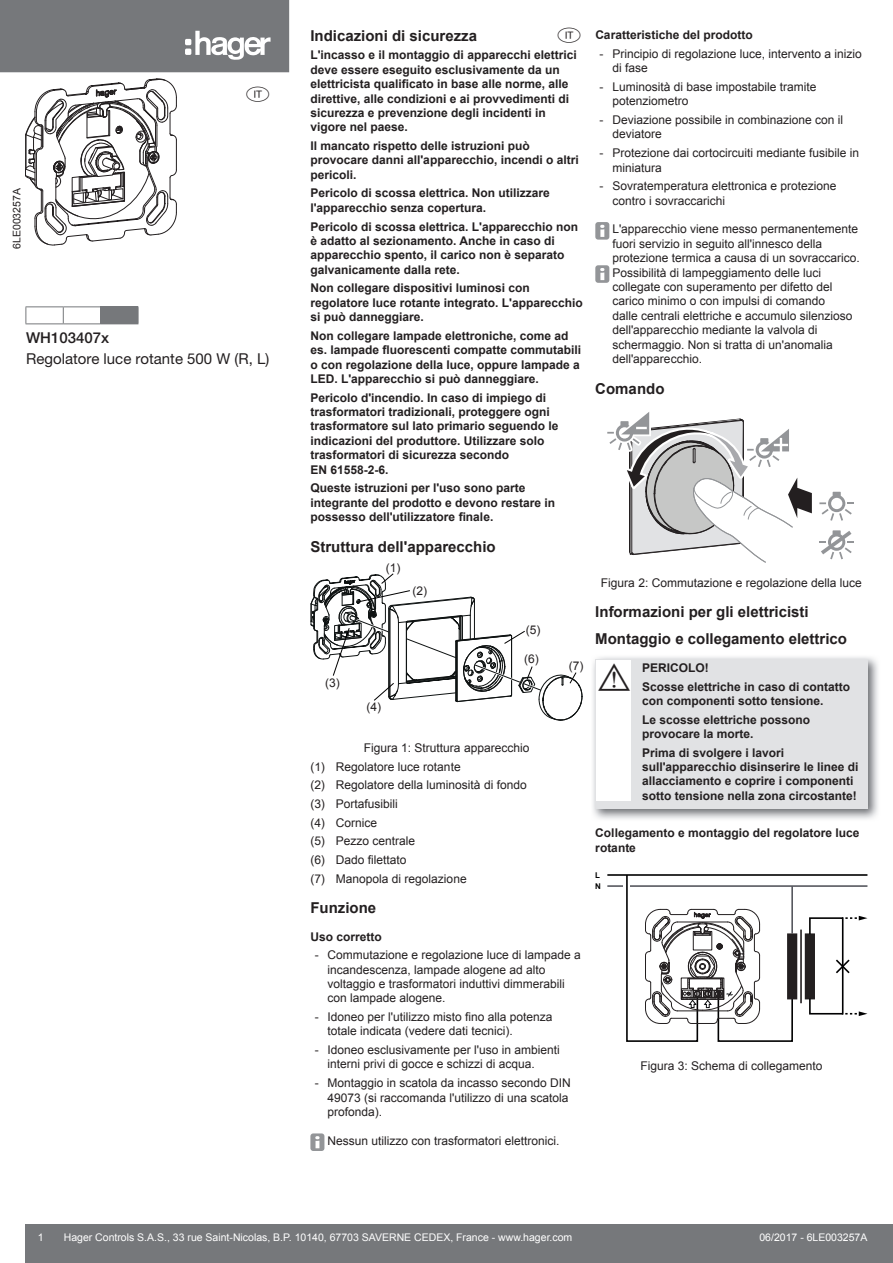
<style>
.page{position:relative;width:893px;height:1263px;background:#fff}
.page>*{position:absolute;margin:0;border:0;box-sizing:border-box;transform-origin:0 0}
.t1{font:27px "Hager";color:#231f20}
.t2{font:16.5px "Hager Pays";color:#231f20}
.t3{font:700 15px/26.5px "Arial";color:#231f20}
.t4{font:15px "Helvetica Neue LT Pro";color:#231f20}
.t5{font:500 15px "Helvetica Neue LT Pro";color:#231f20}
.t6{font:700 12px/14.4px "Arial";color:#231f20}
.t7{font:12px/14.4px "Arial";color:#231f20}
.t8{font:10.5px "Arial";color:#fff}
.t9{font:10.5px "Arial";color:#231f20}
.t10{font:700 7.95px/11.1px "Arial";color:#000001}
.s1{font-family:"Arial Unicode MS"}
</style>
<div class="page">
<div style="left:101px;top:307px;width:37px;height:17px;background:#76787b"></div>
<svg style="left:63px;top:307px;width:1px;height:16px"></svg>
<svg style="left:100px;top:307px;width:1px;height:16px"></svg>
<hr style="left:26px;top:306px;width:37px;height:1px;background:#76787b">
<svg style="left:26px;top:307px;width:1px;height:16px"></svg>
<hr style="left:63px;top:306px;width:38px;height:1px;background:#76787b">
<hr style="left:101px;top:306px;width:37px;height:1px;background:#76787b">
<svg style="left:138px;top:307px;width:1px;height:16px"></svg>
<hr style="left:26px;top:323px;width:37px;height:1px;background:#76787b">
<hr style="left:63px;top:323px;width:38px;height:1px;background:#76787b">
<div style="left:26px;top:1225px;width:867px;height:38px;background:#76787b"></div>
<div style="left:0;top:0;width:289px;height:72px;background:#76787b"></div>
<svg style="left:185px;top:31px;width:86px;height:29px"></svg>
<svg style="left:26px;top:79px;width:151px;height:166px"></svg>
<svg style="left:310px;top:574px;width:273px;height:147px"></svg>
<div style="left:310px;top:1133px;width:14px;height:18px;background:#939598;border-radius:3px"></div>
<svg style="left:315px;top:1136px;width:5px;height:12px"></svg>
<div style="left:595px;top:222px;width:14px;height:18px;background:#939598;border-radius:3px"></div>
<svg style="left:600px;top:225px;width:4px;height:12px"></svg>
<div style="left:595px;top:265px;width:14px;height:18px;background:#939598;border-radius:3px"></div>
<svg style="left:600px;top:268px;width:4px;height:12px"></svg>
<svg style="left:607px;top:412px;width:247px;height:151px"></svg>
<img style="left:593px;top:657px;width:285px;height:162px">
<div style="left:595px;top:659px;width:272px;height:149px;background:#e1e2e4"></div>
<div style="left:596px;top:660px;width:35px;height:140px;background:#fff"></div>
<hr style="left:607px;top:874px;width:260px;height:2px;background:#000001">
<hr style="left:607px;top:885px;width:260px;height:2px;background:#57585f">
<svg style="left:624px;top:874px;width:170px;height:168px"></svg>
<div style="left:788px;top:934px;width:8px;height:64px;background:#231f20"></div>
<div style="left:787px;top:933px;width:10px;height:66px;border:2px solid #231f20"></div>
<div style="left:805px;top:933px;width:10px;height:66px;border:2px solid #231f20"></div>
<hr style="left:800px;top:929px;width:2px;height:74px;background:#231f20">
<svg style="left:808px;top:916px;width:59px;height:100px"></svg>
<p class="t9" style="left:10px;top:249px;width:62px;rotate:-90deg">6LE003257A</p>
<h2 class="t2" style="left:247px;top:86px;width:26px">y</h2>
<p class="t5" style="left:26px;top:329px;width:85px">WH103407x</p>
<p class="t4" style="left:26px;top:350px;width:245px">Regolatore luce rotante 500 W (R, L)</p>
<h2 class="t2" style="left:558px;top:28px;width:26px">y</h2>
<p class="t3" style="left:310px;top:23px;width:168px">Indicazioni di sicurezza</p>
<p class="t6" style="left:310px;top:48px;width:268px">L'incasso e il montaggio di apparecchi elettrici deve essere eseguito esclusivamente da un elettricista qualificato in base alle norme, alle direttive, alle condizioni e ai provvedimenti di sicurezza e prevenzione degli incidenti in vigore nel paese.</p>
<p class="t6" style="left:310px;top:139px;width:270px">Il mancato rispetto delle istruzioni può provocare danni all'apparecchio, incendi o altri pericoli.</p>
<p class="t6" style="left:310px;top:186px;width:241px">Pericolo di scossa elettrica. Non utilizzare l'apparecchio senza copertura.</p>
<p class="t6" style="left:310px;top:219px;width:269px">Pericolo di scossa elettrica. L'apparecchio non è adatto al sezionamento. Anche in caso di apparecchio spento, il carico non è separato galvanicamente dalla rete.</p>
<p class="t6" style="left:310px;top:281px;width:274px">Non collegare dispositivi luminosi con regolatore luce rotante integrato. L'apparecchio si può danneggiare.</p>
<p class="t6" style="left:310px;top:329px;width:272px">Non collegare lampade elettroniche, come ad es. lampade fluorescenti compatte commutabili o con regolazione della luce, oppure lampade a LED. L'apparecchio si può danneggiare.</p>
<p class="t6" style="left:310px;top:391px;width:250px">Pericolo d'incendio. In caso di impiego di trasformatori tradizionali, proteggere ogni trasformatore sul lato primario seguendo le indicazioni del produttore. Utilizzare solo trasformatori di sicurezza secondo<br>EN 61558-2-6.</p>
<p class="t6" style="left:310px;top:481px;width:246px">Queste istruzioni per l'uso sono parte integrante del prodotto e devono restare in possesso dell'utilizzatore finale.</p>
<p class="t3" style="left:310px;top:534px;width:187px">Struttura dell'apparecchio</p>
<p class="t7" style="left:386px;top:561px;width:16px">(1)</p>
<p class="t7" style="left:412px;top:584px;width:16px">(2)</p>
<p class="t7" style="left:325px;top:675px;width:16px">(3)</p>
<p class="t7" style="left:366px;top:700px;width:16px">(4)</p>
<p class="t7" style="left:526px;top:623px;width:16px">(5)</p>
<p class="t7" style="left:524px;top:652px;width:16px">(6)</p>
<p class="t7" style="left:569px;top:658px;width:16px">(7)</p>
<p class="t7" style="left:310px;top:739px;width:220px;line-height:18.6px;text-indent:54px">Figura 1: Struttura apparecchio <span class="s1">(1)</span> Regolatore luce rotante<br><span class="s1">(2)</span> Regolatore della luminosità di fondo <span class="s1">(3)</span> Portafusibili<br><span class="s1">(4)</span> Cornice<br><span class="s1">(5)</span> Pezzo centrale<br><span class="s1">(6)</span> Dado filettato<br><span class="s1">(7)</span> Manopola di regolazione</p>
<p class="t3" style="left:310px;top:895px;width:67px">Funzione</p>
<p class="t6" style="left:310px;top:929px;width:73px">Uso corretto</p>
<p class="t7" style="left:327px;top:948px;width:255px;text-indent:-13px">- Commutazione e regolazione luce di lampade a incandescenza, lampade alogene ad alto voltaggio e trasformatori induttivi dimmerabili con lampade alogene.</p>
<p class="t7" style="left:327px;top:1010px;width:227px;text-indent:-13px">- Idoneo per l'utilizzo misto fino alla potenza totale indicata (vedere dati tecnici).</p>
<p class="t7" style="left:327px;top:1043px;width:234px;text-indent:-13px">- Idoneo esclusivamente per l'uso in ambienti interni privi di gocce e schizzi di acqua.</p>
<p class="t7" style="left:327px;top:1076px;width:245px;text-indent:-13px">- Montaggio in scatola da incasso secondo DIN<br>49073 (si raccomanda l'utilizzo di una scatola profonda).</p>
<p class="t7" style="left:327px;top:1133px;width:234px">Nessun utilizzo con trasformatori elettronici.</p>
<p class="t6" style="left:595px;top:28px;width:159px">Caratteristiche del prodotto</p>
<p class="t7" style="left:612px;top:47px;width:251px;text-indent:-13px">- Principio di regolazione luce, intervento a inizio di fase</p>
<p class="t7" style="left:612px;top:80px;width:206px;text-indent:-13px">- Luminosità di base impostabile tramite potenziometro</p>
<p class="t7" style="left:612px;top:113px;width:232px;text-indent:-13px">- Deviazione possibile in combinazione con il deviatore</p>
<p class="t7" style="left:612px;top:146px;width:248px;text-indent:-13px">- Protezione dai cortocircuiti mediante fusibile in miniatura</p>
<p class="t7" style="left:612px;top:179px;width:226px;text-indent:-13px">- Sovratemperatura elettronica e protezione contro i sovraccarichi</p>
<p class="t7" style="left:612px;top:222px;width:249px">L'apparecchio viene messo permanentemente fuori servizio in seguito all'innesco della protezione termica a causa di un sovraccarico.<br>Possibilità di lampeggiamento delle luci collegate con superamento per difetto del carico minimo o con impulsi di comando<br>dalle centrali elettriche e accumulo silenzioso dell'apparecchio mediante la valvola di schermaggio. Non si tratta di un'anomalia dell'apparecchio.</p>
<p class="t3" style="left:595px;top:376px;width:71px">Comando</p>
<p class="t7" style="left:601px;top:575px;width:262px">Figura 2: Commutazione e regolazione della luce</p>
<p class="t3" style="left:595px;top:599px;width:253px">Informazioni per gli elettricisti<br>Montaggio e collegamento elettrico</p>
<p class="t6" style="left:642px;top:659px;width:210px;line-height:18.6px">PERICOLO!<br>Scosse elettriche in caso di contatto</p>
<p class="t6" style="left:642px;top:692px;width:183px;line-height:18.6px">con componenti sotto tensione.<br>Le scosse elettriche possono</p>
<p class="t6" style="left:642px;top:725px;width:144px;line-height:18.6px">provocare la morte.<br>Prima di svolgere i lavori</p>
<p class="t6" style="left:642px;top:760px;width:218px">sull'apparecchio disinserire le linee di allacciamento e coprire i componenti sotto tensione nella zona circostante!</p>
<h1 class="t1" style="left:596px;top:664px;width:35px">ç</h1>
<p class="t6" style="left:595px;top:826px;width:266px">Collegamento e montaggio del regolatore luce rotante</p>
<p class="t10" style="left:595px;top:870px;width:7px">L<br>N</p>
<p class="t7" style="left:640px;top:1059px;width:184px">Figura 3: Schema di collegamento</p>
<p class="t8" style="left:38px;top:1230px;width:7px">1</p>
<p class="t8" style="left:64px;top:1230px;width:510px">Hager Controls S.A.S., 33 rue Saint-Nicolas, B.P. 10140, 67703 SAVERNE CEDEX, France - www.hager.com</p>
<p class="t8" style="left:759px;top:1230px;width:109px">06/2017 - 6LE003257A</p>
</div>
